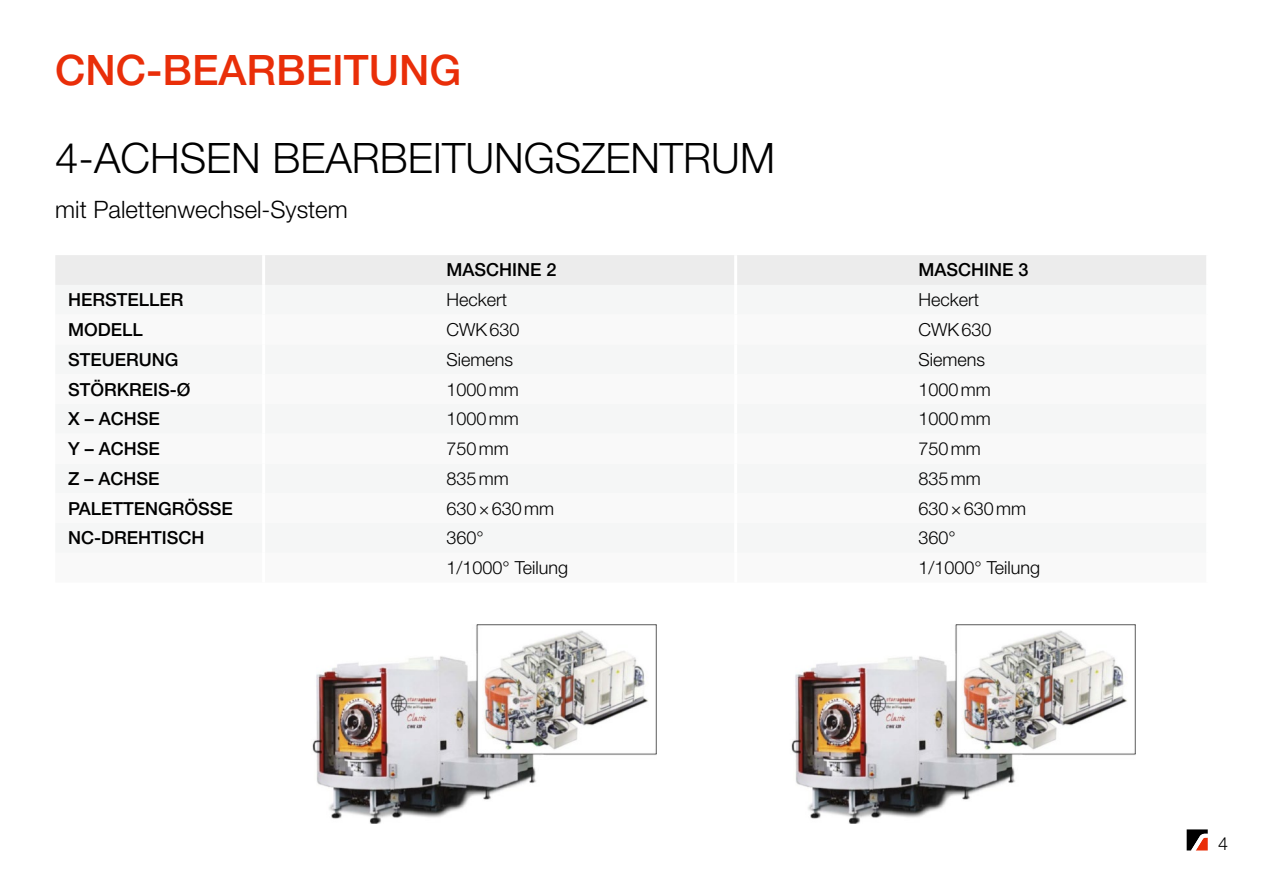
<style>
.page{position:relative;width:1263px;height:893px;background:#fff}
.page>*{position:absolute;margin:0;border:0;box-sizing:border-box;transform-origin:0 0}
.t1{font:300 42px "Helvetica Neue LT Std";color:#000}
.t2{font:500 42px "Helvetica Neue LT Std";color:#e92e09}
.t3{font:300 24px "Helvetica Neue LT Std";color:#000}
.t4{font:300 18px "Helvetica Neue LT Std";color:#000}
.t5{font:500 18px "Helvetica Neue LT Std";color:#000}
</style>
<div class="page">
<svg style="left:1187px;top:829px;width:21px;height:21px"></svg>
<div style="left:55px;top:255px;width:1151px;height:30px;background:#ececec"></div>
<hr style="left:262px;top:255px;width:3px;height:30px;background:#fff">
<hr style="left:734px;top:255px;width:3px;height:30px;background:#fff">
<img style="left:791px;top:625px;width:345px;height:198px">
<img style="left:312px;top:625px;width:345px;height:198px">
<h1 class="t2" style="left:55px;top:45px;width:408px">CNC-BEARBEITUNG</h1>
<h1 class="t1" style="left:55px;top:132px;width:721px">4-ACHSEN BEARBEITUNGSZENTRUM</h1>
<h2 class="t3" style="left:55px;top:194px;width:294px">mit Palettenwechsel-System</h2>
<p class="t5" style="left:446px;top:259px;width:112px">MASCHINE 2</p>
<p class="t5" style="left:918px;top:259px;width:112px">MASCHINE 3</p>
<p class="t5" style="left:68px;top:289px;width:117px">HERSTELLER</p>
<p class="t4" style="left:446px;top:289px;width:62px">Heckert</p>
<p class="t4" style="left:918px;top:289px;width:62px">Heckert</p>
<p class="t5" style="left:68px;top:319px;width:76px">MODELL</p>
<p class="t4" style="left:446px;top:319px;width:74px">CWK630</p>
<p class="t4" style="left:918px;top:319px;width:74px">CWK630</p>
<p class="t5" style="left:68px;top:349px;width:112px">STEUERUNG</p>
<p class="t4" style="left:446px;top:348px;width:68px">Siemens</p>
<p class="t4" style="left:918px;top:348px;width:68px">Siemens</p>
<p class="t5" style="left:68px;top:378px;width:124px">STÖRKREIS-Ø</p>
<p class="t4" style="left:446px;top:378px;width:74px">1000mm</p>
<p class="t4" style="left:918px;top:378px;width:74px">1000mm</p>
<p class="t5" style="left:68px;top:408px;width:93px">X – ACHSE</p>
<p class="t4" style="left:446px;top:408px;width:74px">1000mm</p>
<p class="t4" style="left:918px;top:408px;width:74px">1000mm</p>
<p class="t5" style="left:68px;top:438px;width:93px">Y – ACHSE</p>
<p class="t4" style="left:446px;top:438px;width:64px">750mm</p>
<p class="t4" style="left:918px;top:438px;width:64px">750mm</p>
<p class="t5" style="left:68px;top:468px;width:93px">Z – ACHSE</p>
<p class="t4" style="left:446px;top:467px;width:64px">835mm</p>
<p class="t4" style="left:918px;top:467px;width:64px">835mm</p>
<p class="t5" style="left:68px;top:497px;width:166px">PALETTENGRÖSSE</p>
<p class="t4" style="left:446px;top:497px;width:109px">630×630mm</p>
<p class="t4" style="left:918px;top:497px;width:109px">630×630mm</p>
<p class="t5" style="left:68px;top:527px;width:138px">NC-DREHTISCH</p>
<p class="t4" style="left:446px;top:527px;width:39px">360°</p>
<p class="t4" style="left:918px;top:527px;width:39px">360°</p>
<p class="t4" style="left:446px;top:557px;width:123px">1/1000° Teilung</p>
<p class="t4" style="left:918px;top:557px;width:123px">1/1000° Teilung</p>
<p class="t4" style="left:1218px;top:833px;width:12px">4</p>
</div>
